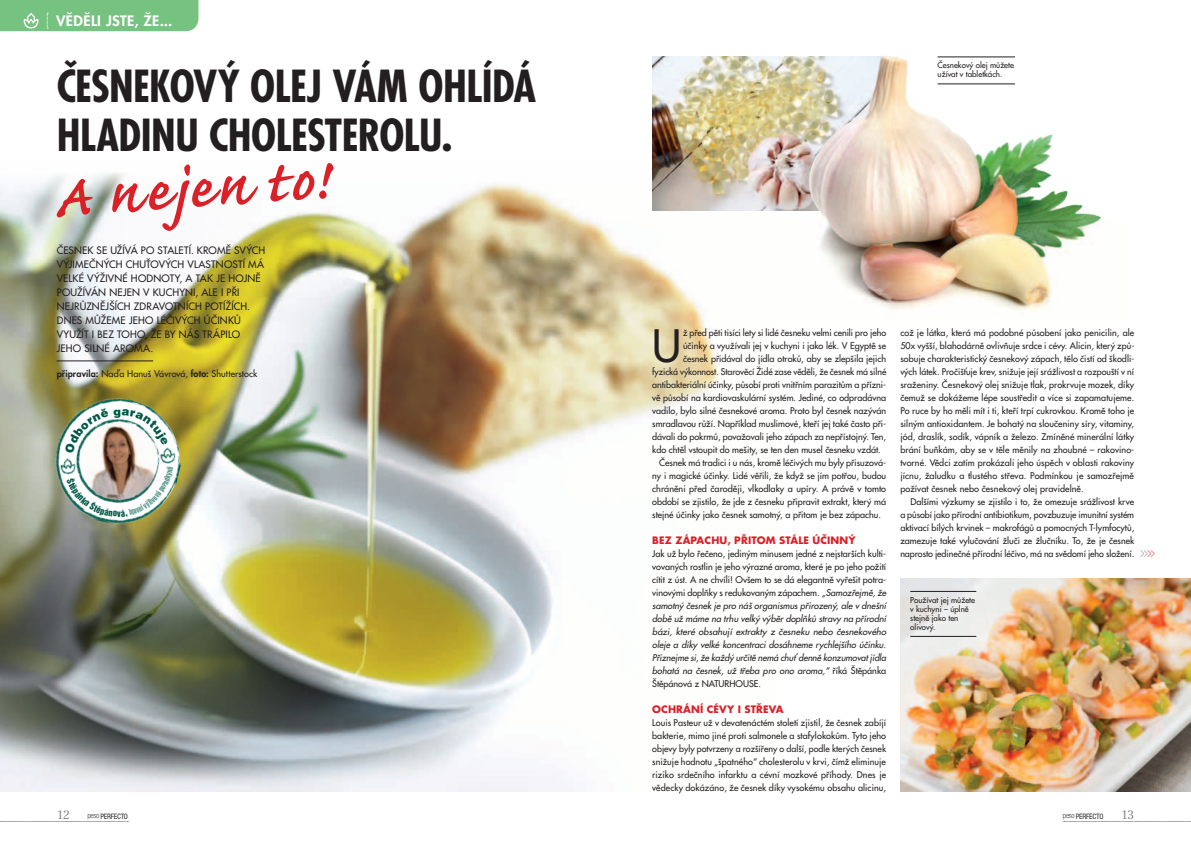
<style>
.page{position:relative;width:1191px;height:842px;background:#fff}
.page>*{position:absolute;margin:0;border:0;box-sizing:border-box;transform-origin:0 0}
.t1{font:600 75px "Caflisch Script Pro";color:#da2128}
.t2{font:43.5px "Futura CE";color:#231f20}
.t3{font:700 condensed 43px/49px "Futura Std";letter-spacing:-.015em;color:#231f20}
.t4{font:200 24px "Helvetica Neue Extended CE";color:#808285;scale:1.3 1}
.t5{font:14px "Futura CE Heavy";letter-spacing:.025em;color:#fff;scale:1.05 1}
.t6{font:300 12px "Centennial CE";color:#808285}
.t7{font:10px/14px "Futura CE";letter-spacing:.02em;color:#231f20}
.t8{font:700 10px "Futura CE";letter-spacing:.015em;color:#da2128}
.t9{font:9px/13px "Futura CE";letter-spacing:.005em;color:#231f20;text-align:justify}
.t10{font:italic 9px/13px "Futura CE";color:#231f20;text-align:justify}
.t11{font:8px/9px "Futura CE";color:#231f20}
.t12{font:condensed 8px "Nimbus San DCE";letter-spacing:-.04em;color:#231f20}
.s1{font-family:"Futura CE Heavy"}
.s2{font-style:normal}
.s3{color:#da2128}
</style>
<div class="page">
<img style="left:0;top:173px;width:719px;height:618px">
<img style="left:900px;top:579px;width:291px;height:212px">
<img style="left:652px;top:57px;width:108px;height:154px">
<img style="left:760px;top:55px;width:341px;height:256px">
<div style="left:0;top:0;width:198px;height:31px;background:#76c280"></div>
<svg style="left:0;top:821px;width:128px;height:1px"></svg>
<svg style="left:1063px;top:821px;width:128px;height:1px"></svg>
<hr style="left:57px;top:361px;width:96px;height:1px;background:#231f20">
<hr style="left:910px;top:591px;width:66px;height:1px;background:#231f20">
<hr style="left:910px;top:636px;width:66px;height:1px;background:#231f20">
<hr style="left:937px;top:57px;width:78px;height:1px;background:#231f20">
<hr style="left:937px;top:84px;width:78px;height:1px;background:#231f20">
<img style="left:44px;top:386px;width:149px;height:150px">
<img style="left:55px;top:397px;width:128px;height:128px">
<h3 class="t5" style="left:56px;top:11px;width:112px">Věděli jste, že...</h3>
<h3 class="t3" style="left:57px;top:61px;width:481px">ČESNEKOVÝ OLEJ VÁM OHLÍDÁ<br>HLADINU CHOLESTEROLU.</h3>
<h1 class="t1" style="left:50px;top:160px;width:277px;rotate:-4deg">A nejen to!</h1>
<p class="t7" style="left:57px;top:244px;width:210px">Česnek se užívá po staletí. Kromě svých výjimeč ných chuťových vlastností má velké výživné hodnoty, a tak je hojně používán nejen v kuchyni, ale i při nejrůznějších zdravotních potížích.<br>Dnes můžeme jeho léčivých účinků využít i bez toho, že by nás trápilo jeho silné aroma.</p>
<p class="t9" style="left:57px;top:367px;width:202px"><span class="s1">připravila:</span> Naďa Hanuš Vávrová, <span class="s1">foto:</span> Shutterstock</p>
<p class="t11" style="left:937px;top:61px;width:78px">Česnekový olej můžete užívat v tabletkách.</p>
<h2 class="t2" style="left:652px;top:320px;width:26px">U</h2>
<p class="t9" style="left:683px;top:326px;width:205px">ž před pěti tisíci lety si lidé česneku velmi cenili pro jeho</p>
<p class="t9" style="left:683px;top:339px;width:205px">účinky a využívali jej v kuchyni i jako lék. V Egyptě se</p>
<p class="t9" style="left:683px;top:352px;width:205px">česnek přidával do jídla otroků, aby se zlepšila jejich</p>
<p class="t9" style="left:652px;top:365px;width:236px">fyzická výkonnost. Starověcí Židé zase věděli, že česnek má silné</p>
<p class="t9" style="left:652px;top:378px;width:235px">antibakteriální účinky, působí proti vnitřním parazitům a přízni-</p>
<p class="t9" style="left:652px;top:391px;width:235px">vě působí na kardiovaskulární systém. Jediné, co odpradávna</p>
<p class="t9" style="left:652px;top:404px;width:235px">vadilo, bylo silné česnekové aroma. Proto byl česnek nazýván</p>
<p class="t9" style="left:652px;top:417px;width:235px">smradlavou růží. Například muslimové, kteří jej také často při-</p>
<p class="t9" style="left:652px;top:430px;width:235px">dávali do pokrmů, považovali jeho zápach za nepřístojný. Ten,</p>
<p class="t9" style="left:652px;top:443px;width:230px">kdo chtěl vstoupit do mešity, se ten den musel česneku vzdát.</p>
<p class="t9" style="left:659px;top:456px;width:228px">Česnek má tradici i u nás, kromě léčivých mu byly přisuzová-</p>
<p class="t9" style="left:652px;top:469px;width:235px">ny i magické účinky. Lidé věřili, že když se jím potřou, budou</p>
<p class="t9" style="left:652px;top:482px;width:235px">chráněni před čaroději, vlkodlaky a upíry. A právě v tomto</p>
<p class="t9" style="left:652px;top:495px;width:235px">období se zjistilo, že jde z česneku připravit extrakt, který má</p>
<p class="t9" style="left:652px;top:508px;width:230px">stejné účinky jako česnek samotný, a přitom je bez zápachu.</p>
<p class="t8" style="left:652px;top:534px;width:205px">BEZ ZÁPACHU, PŘITOM STÁLE ÚČINNÝ</p>
<p class="t10" style="left:652px;top:547px;width:235px"><span class="s2">Jak už bylo řečeno, jediným minusem jedné z nejstarších kulti&shy;vovaných rostlin je jeho výrazné aroma, které je po jeho požití cítit z úst. A ne chvíli! Ovšem to se dá elegantně vyřešit potra&shy;vinovými doplňky s redukovaným zápachem.</span> „Samozřejmě, že samotný česnek je pro náš organismus přirozený, ale v dnešní době už máme na trhu velký výběr doplňků stravy na přírodní bázi, které obsahují extrakty z česneku nebo česnekového oleje a díky velké koncentraci dosáhneme rychlejšího účinku.<br>Přiznejme si, že každý určitě nemá chuť denně konzumovat jídla bohatá na česnek, už třeba pro ono aroma,“ <span class="s2">říká Štěpánka Štěpánová z NATURHOUSE</span></p>
<p class="t9" style="left:758px;top:677px;width:4px">.</p>
<p class="t8" style="left:652px;top:703px;width:133px">OCHRÁNÍ CÉVY I STŘEVA</p>
<p class="t9" style="left:652px;top:716px;width:235px">Louis Pasteur už v devatenáctém století zjistil, že česnek zabíjí bakterie, mimo jiné proti salmonele a stafylokokům. Tyto jeho objevy byly potvrzeny a rozšířeny o další, podle kterých česnek snižuje hodnotu „špatného“ cholesterolu v krvi, čímž eliminuje riziko srdečního infarktu a cévní mozkové příhody. Dnes je vědecky dokázáno, že česnek díky vysokému obsahu alicinu,</p>
<p class="t9" style="left:900px;top:326px;width:236px">což je látka, která má podobné působení jako penicilin, ale 50x vyšší, blahodárně ovlivňuje srdce i cévy. Alicin, který způ&shy;sobuje charakteristický česnekový zápach, tělo čistí od škodli&shy;vých látek. Pročišťuje krev, snižuje její srážlivost a rozpouští v ní sraženiny. Česnekový olej snižuje tlak, prokrvuje mozek, díky čemuž se dokážeme lépe soustředit a více si zapamatujeme.<br>Po ruce by ho měli mít i ti, kteří trpí cukrovkou. Kromě toho je silným antioxidantem. Je bohatý na sloučeniny síry, vitaminy, jód, draslík, sodík, vápník a železo. Zmíněné minerální látky brání buňkám, aby se v těle měnily na zhoubné – rakovino&shy;tvorné. Vědci zatím prokázali jeho úspěch v oblasti rakoviny jícnu, žaludku a tlustého střeva. Podmínkou je samozřejmě požívat česnek nebo česnekový olej pravidelně.</p>
<p class="t9" style="left:900px;top:495px;width:235px;text-indent:10px">Dalšími výzkumy se zjistilo i to, že omezuje srážlivost krve a působí jako přírodní antibiotikum, povzbuzuje imunitní systém aktivací bílých krvinek – makrofágů a pomocných T-lymfocytů, zamezuje také vylučování žluči ze žlučníku. To, že je česnek naprosto jedinečné přírodní léčivo, má na svědomí jeho složení.</p>
<h3 class="t4" style="left:1137px;top:539px;width:16px">»<span class="s3">»</span></h3>
<p class="t11" style="left:910px;top:596px;width:66px">Používat jej můžete v kuchyni – úplně stejně jako ten olivový.</p>
<h3 class="t6" style="left:57px;top:807px;width:15px">12</h3>
<p class="t12" style="left:87px;top:812px;width:42px"><sup>peso</sup> PERFECTO</p>
<p class="t12" style="left:1062px;top:812px;width:42px"><sup>peso</sup> PERFECTO</p>
<h3 class="t6" style="left:1121px;top:807px;width:15px">13</h3>
</div>
